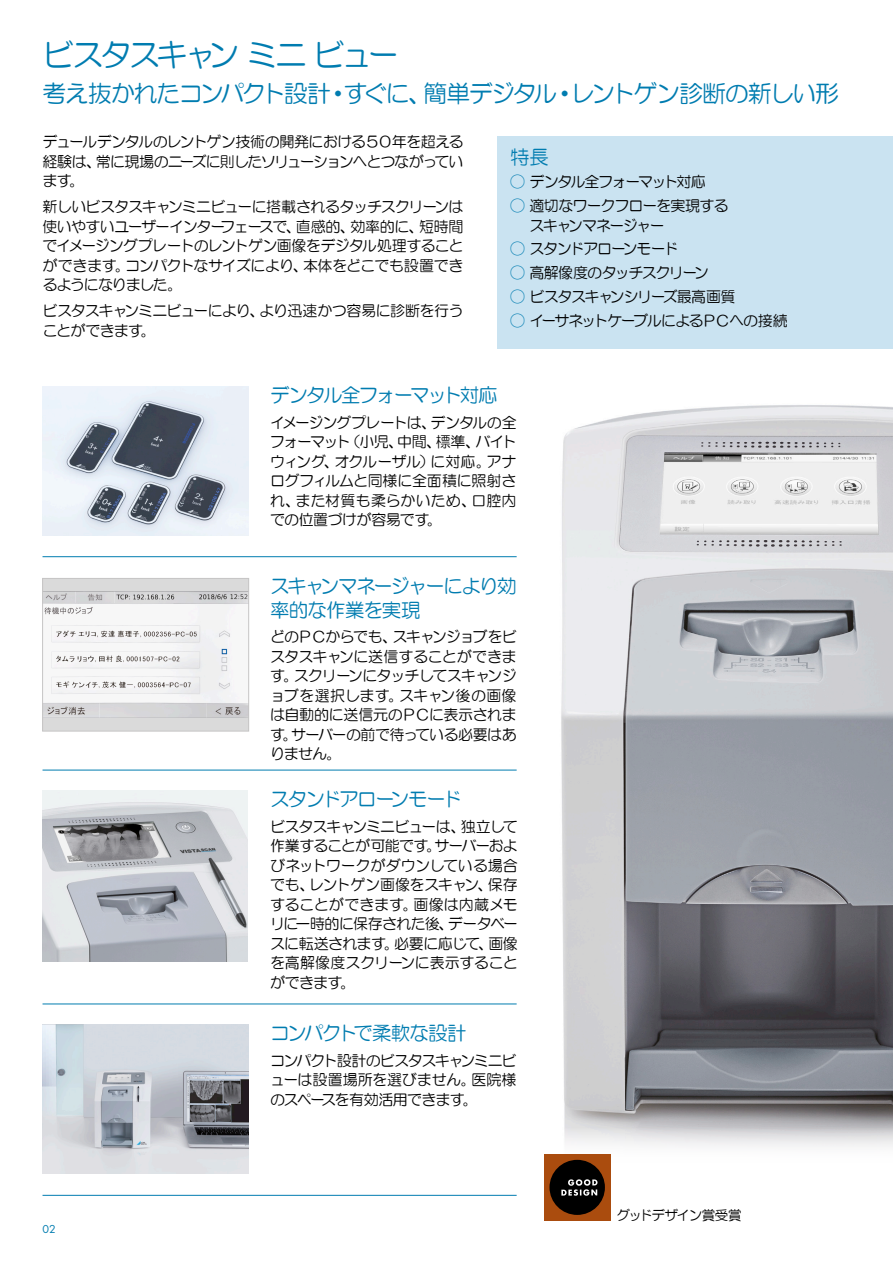
<style>
.page{position:relative;width:893px;height:1263px;background:#fff}
.page>*{position:absolute;margin:0;border:0;box-sizing:border-box;transform-origin:0 0}
.t1{font:31.5px "HG Maru Gothic MPRO";letter-spacing:-.1em;color:#007cb0}
.t2{font:24px "HG Maru Gothic MPRO";letter-spacing:-.065em;color:#007cb0}
.t3{font:19.5px "HG Maru Gothic MPRO";letter-spacing:-.09em;color:#007cb0}
.t4{font:19.5px/23.4px "HG Maru Gothic MPRO";letter-spacing:-.065em;color:#007cb0}
.t5{font:19.5px "HG Maru Gothic MPRO";letter-spacing:-.12em;color:#007cb0}
.t6{font:15px/19.5px "HG Maru Gothic MPRO";letter-spacing:-.05em;color:#000;text-align:justify}
.t7{font:15px/23.7px "HG Maru Gothic MPRO";letter-spacing:-.09em;color:#000}
.t8{font:15px/23.7px "HG Maru Gothic MPRO";letter-spacing:-.075em;color:#000}
.t9{font:13.5px "HG Maru Gothic MPRO";letter-spacing:-.08em;color:#000}
.t10{font:12px "Futura TOT Boo";color:#007cb0}
.s1{font-family:"HGS Gothic M";color:#007cb0}
</style>
<div class="page">
<img style="left:507px;top:405px;width:386px;height:721px">
<img style="left:43px;top:387px;width:206px;height:149px">
<hr style="left:43px;top:1003px;width:474px;height:1px;background:#007cb0">
<hr style="left:43px;top:556px;width:474px;height:1px;background:#007cb0">
<hr style="left:43px;top:770px;width:474px;height:1px;background:#007cb0">
<img style="left:43px;top:1025px;width:206px;height:149px">
<hr style="left:43px;top:1195px;width:474px;height:1px;background:#007cb0">
<div style="left:497px;top:136px;width:396px;height:213px;background:#cae3f1"></div>
<svg style="left:564px;top:1126px;width:329px;height:55px"></svg>
<div style="left:544px;top:1154px;width:66px;height:66px;background:#aa4c0e"></div>
<div style="left:549px;top:1160px;width:56px;height:55px;background:#000;border-radius:50%"></div>
<svg style="left:561px;top:1179px;width:36px;height:17px"></svg>
<img style="left:43px;top:791px;width:205px;height:170px">
<div style="left:43px;top:578px;width:206px;height:153px;background:#dadada"></div>
<img style="left:45px;top:592px;width:202px;height:125px">
<div style="left:43px;top:578px;width:206px;height:153px;border:1px solid #c6c5c5"></div>
<h1 class="t1" style="left:43px;top:39px;width:358px">ビスタスキャンミニビュー</h1>
<h2 class="t2" style="left:43px;top:81px;width:798px">考え抜かれたコンパクト設計・すぐに、簡単デジタル・レントゲン診断の新しい形</h2>
<p class="t6" style="left:43px;top:132px;width:422px">デュールデンタルのレントゲン技術の開発における５０年を超える経験は、常に現場のニーズに則したソリューションへとつながっています。</p>
<p class="t6" style="left:43px;top:197px;width:422px">新しいビスタスキャンミニビューに搭載されるタッチスクリーンは使いやすいユーザーインターフェースで、直感的、効率的に、短時間でイメージングプレートのレントゲン画像をデジタル処理することができます。コンパクトなサイズにより、本体をどこでも設置できるようになりました。</p>
<p class="t6" style="left:43px;top:301px;width:422px">ビスタスキャンミニビューにより、より迅速かつ容易に診断を行うことができます。</p>
<h3 class="t3" style="left:510px;top:147px;width:40px">特長</h3>
<p class="t8" style="left:510px;top:170px;width:220px"><span class="s1">ū</span> デンタル全フォーマット対応<br><span class="s1">ū</span> 適切なワークフローを実現する</p>
<p class="t7" style="left:510px;top:213px;width:279px;text-indent:19px">スキャンマネージャー<br><span class="s1">ū</span> スタンドアローンモード<br><span class="s1">ū</span> 高解像度のタッチスクリーン<br><span class="s1">ū</span> ビスタスキャンシリーズ最高画質<br><span class="s1">ū</span> イーサネットケーブルによるＰＣへの接続</p>
<h3 class="t5" style="left:270px;top:385px;width:229px">デンタル全フォーマット対応</h3>
<p class="t6" style="left:270px;top:412px;width:248px">イメージングプレートは、デンタルの全フォーマット（小児、中間、標準、バイトウィング、オクルーザル）に対応。アナログフィルムと同様に全面積に照射され、また材質も柔らかいため、口腔内での位置づけが容易です。</p>
<p class="t10" style="left:43px;top:1222px;width:15px">02</p>
<h3 class="t4" style="left:270px;top:574px;width:248px">スキャンマネージャーにより効率的な作業を実現</h3>
<p class="t6" style="left:270px;top:627px;width:248px">どのＰＣからでも、スキャンジョブをビスタスキャンに送信することができます。スクリーンにタッチしてスキャンジョブを選択します。スキャン後の画像は自動的に送信元のＰＣに表示されます。サーバーの前で待っている必要はありません。</p>
<h3 class="t3" style="left:270px;top:789px;width:194px">スタンドアローンモード</h3>
<p class="t6" style="left:270px;top:816px;width:249px">ビスタスキャンミニビューは、独立して作業することが可能です。サーバーおよびネットワークがダウンしている場合でも、レントゲン画像をスキャン、保存することができます。画像は内蔵メモリに一時的に保存された後、データベースに転送されます。必要に応じて、画像を高解像度スクリーンに表示することができます。</p>
<h3 class="t3" style="left:270px;top:1023px;width:198px">コンパクトで柔軟な設計</h3>
<p class="t6" style="left:270px;top:1050px;width:248px">コンパクト設計のビスタスキャンミニビューは設置場所を選びません。医院様のスペースを有効活用できます。</p>
<p class="t9" style="left:617px;top:1209px;width:126px">グッドデザイン賞受賞</p>
</div>
